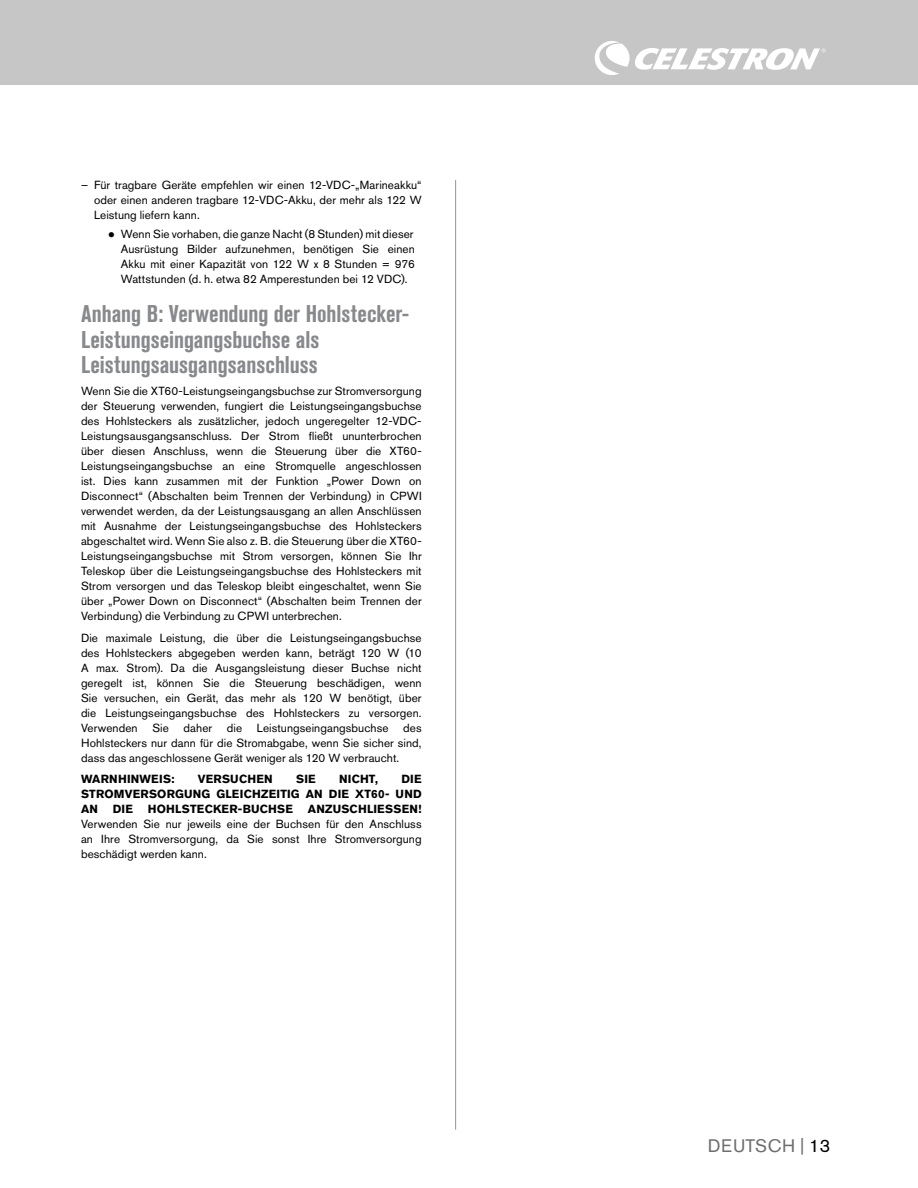
<style>
.page{position:relative;width:918px;height:1188px;background:#fff}
.page>*{position:absolute;margin:0;border:0;box-sizing:border-box;transform-origin:0 0}
.t1{font:700 condensed 24px/25.5px "Akzidenz Grotesk Pro";color:#87898c}
.t2{font:18px "Akzidenz Grotesk Pro";letter-spacing:.03em;color:#6d6e71}
.t3{font:11.7px/15px "Akzidenz Grotesk Pro";letter-spacing:.005em;color:#000;text-align:justify}
.t4{font:700 11.7px/15px "Akzidenz Grotesk Pro";letter-spacing:.02em;color:#000;text-align:justify}
.s1{color:#000}
</style>
<div class="page">
<div style="left:0;top:0;width:918px;height:85px;background:#c6c6c7"></div>
<svg style="left:595px;top:41px;width:231px;height:34px"></svg>
<hr style="left:455px;top:180px;width:1px;height:950px;background:#939598">
<p class="t3" style="left:94px;top:177px;width:329px;text-indent:-13px">– Für tragbare Geräte empfehlen wir einen 12-VDC-„Marineakku“ oder einen anderen tragbare 12-VDC-Akku, der mehr als 122 W Leistung liefern kann.</p>
<p class="t3" style="left:121px;top:226px;width:296px;text-indent:-13px">● Wenn Sie vorhaben, die ganze Nacht (8 Stunden) mit dieser Ausrüstung Bilder aufzunehmen, benötigen Sie einen Akku mit einer Kapazität von 122 W x 8 Stunden = 976<br>Wattstunden (d. h. etwa 82 Amperestunden bei 12 VDC).</p>
<h1 class="t1" style="left:81px;top:300px;width:330px">Anhang B: Verwendung der Hohlstecker-<br>Leistungseingangsbuchse als<br>Leistungsausgangsanschluss</h1>
<p class="t3" style="left:81px;top:383px;width:342px">Wenn Sie die XT60-Leistungseingangsbuchse zur Stromversorgung der Steuerung verwenden, fungiert die Leistungseingangsbuchse des Hohlsteckers als zusätzlicher, jedoch ungeregelter 12-VDC-Leistungsausgangsanschluss. Der Strom fließt ununterbrochen über diesen Anschluss, wenn die Steuerung über die XT60- Leistungseingangsbuchse an eine Stromquelle angeschlossen ist. Dies kann zusammen mit der Funktion „Power Down on Disconnect“ (Abschalten beim Trennen der Verbindung) in CPWI verwendet werden, da der Leistungsausgang an allen Anschlüssen mit Ausnahme der Leistungseingangsbuchse des Hohlsteckers abgeschaltet wird. Wenn Sie also z. B. die Steuerung über die XT60- Leistungseingangsbuchse mit Strom versorgen, können Sie Ihr Teleskop über die Leistungseingangsbuchse des Hohlsteckers mit Strom versorgen und das Teleskop bleibt eingeschaltet, wenn Sie über „Power Down on Disconnect“ (Abschalten beim Trennen der Verbindung) die Verbindung zu CPWI unterbrechen.</p>
<p class="t3" style="left:81px;top:630px;width:342px">Die maximale Leistung, die über die Leistungseingangsbuchse des Hohlsteckers abgegeben werden kann, beträgt 120 W (10<br>A max. Strom). Da die Ausgangsleistung dieser Buchse nicht geregelt ist, können Sie die Steuerung beschädigen, wenn Sie versuchen, ein Gerät, das mehr als 120 W benötigt, über die Leistungseingangsbuchse des Hohlsteckers zu versorgen.<br>Verwenden</p>
<p class="t3" style="left:152px;top:720px;width:18px">Sie</p>
<p class="t3" style="left:184px;top:720px;width:30px">daher</p>
<p class="t3" style="left:227px;top:720px;width:17px">die</p>
<p class="t3" style="left:257px;top:720px;width:133px">Leistungseingangsbuchse</p>
<p class="t3" style="left:81px;top:720px;width:342px;text-indent:322px">des Hohlsteckers nur dann für die Stromabgabe, wenn Sie sicher sind, dass das angeschlossene Gerät weniger als 120 W verbraucht.</p>
<p class="t4" style="left:81px;top:772px;width:95px">WARNHINWEIS:</p>
<p class="t4" style="left:198px;top:772px;width:77px">VERSUCHEN</p>
<p class="t4" style="left:296px;top:772px;width:21px">SIE</p>
<p class="t4" style="left:339px;top:772px;width:41px">NICHT,</p>
<p class="t4" style="left:81px;top:772px;width:342px;text-indent:320px">DIE STROMVERSORGUNG GLEICHZEITIG AN DIE XT60- UND AN</p>
<p class="t4" style="left:113px;top:802px;width:22px">DIE</p>
<p class="t4" style="left:148px;top:802px;width:147px">HOHLSTECKER-BUCHSE</p>
<p class="t4" style="left:308px;top:802px;width:115px">ANZUSCHLIESSEN!</p>
<p class="t3" style="left:81px;top:817px;width:342px">Verwenden Sie nur jeweils eine der Buchsen für den Anschluss an Ihre Stromversorgung, da Sie sonst Ihre Stromversorgung beschädigt werden kann.</p>
<h2 class="t2" style="left:708px;top:1134px;width:124px">DEUTSCH | <span class="s1">13</span></h2>
</div>
